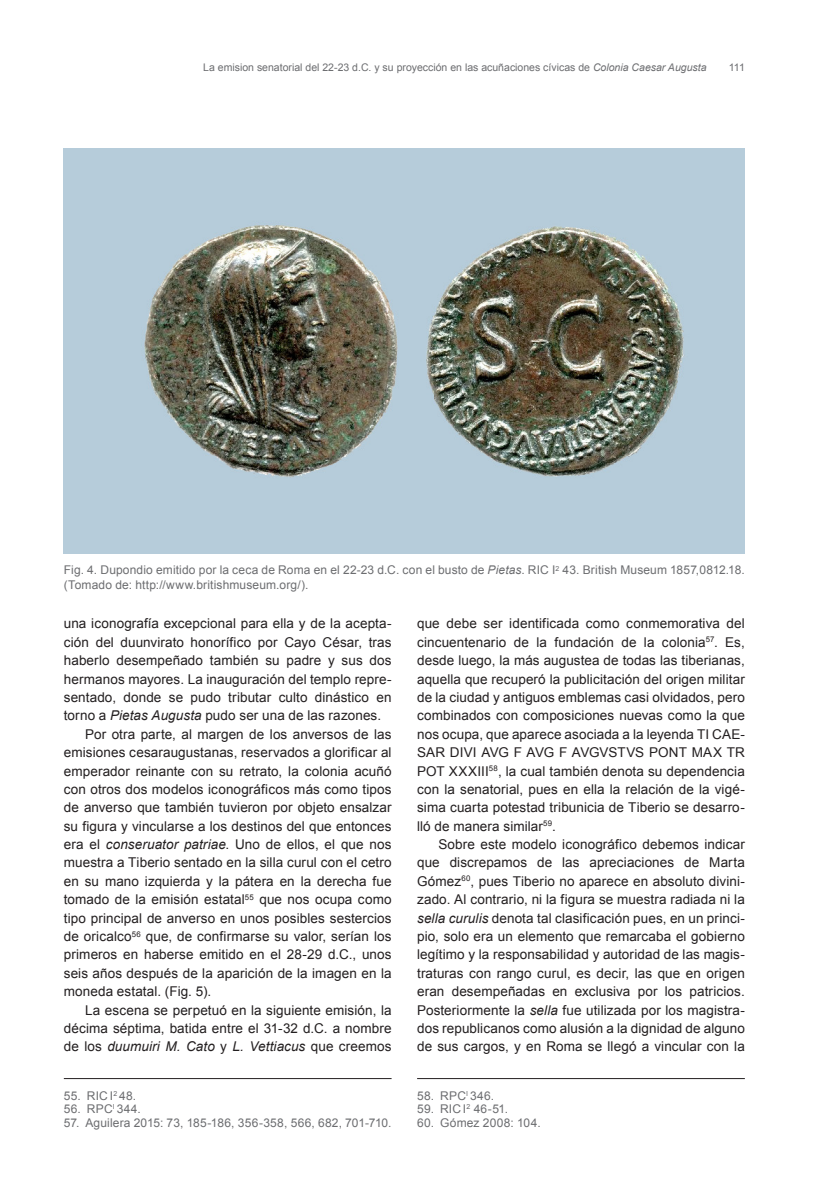
<style>
.page{position:relative;width:830px;height:1191px;background:#fff}
.page>*{position:absolute;margin:0;border:0;box-sizing:border-box;transform-origin:0 0}
.t1{font:13.5px/18.5px "Arial";letter-spacing:.005em;color:#231f20;text-align:justify}
.t2{font:italic 13.5px "Arial";letter-spacing:.005em;color:#231f20}
.t3{font:12px/14.4px "Arial";letter-spacing:.015em;color:#6c6d70}
.t4{font:10.5px "Arial";color:#6c6d70}
.s1{font-style:italic}
.s2{font-style:normal}
</style>
<div class="page">
<img style="left:64px;top:149px;width:680px;height:404px">
<hr style="left:64px;top:1078px;width:327px;height:1px;background:#231f20">
<hr style="left:417px;top:1078px;width:327px;height:1px;background:#231f20">
<p class="t4" style="left:203px;top:62px;width:504px">La emision senatorial del 22-23 d.C. y su proyección en las acuñaciones cívicas de <span class="s1">Colonia Caesar Augusta</span></p>
<p class="t4" style="left:728px;top:62px;width:17px">111</p>
<p class="t3" style="left:64px;top:563px;width:682px">Fig. 4. Dupondio emitido por la ceca de Roma en el 22-23 d.C. con el busto de <span class="s1">Pietas</span>. RIC I<sup>2</sup> 43. British Museum 1857,0812.18. (Tomado de: http://www.britishmuseum.org/).</p>
<p class="t1" style="left:64px;top:614px;width:329px">una iconografía excepcional para ella y de la acepta-</p>
<p class="t1" style="left:64px;top:633px;width:329px">ción del duunvirato honorífico por Cayo César, tras</p>
<p class="t1" style="left:64px;top:651px;width:329px">haberlo desempeñado también su padre y sus dos</p>
<p class="t1" style="left:64px;top:669px;width:329px">hermanos mayores. La inauguración del templo repre-</p>
<p class="t1" style="left:64px;top:688px;width:329px">sentado, donde se pudo tributar culto dinástico en</p>
<p class="t1" style="left:64px;top:706px;width:319px">torno a <span class="s1">Pietas Augusta</span> pudo ser una de las razones.</p>
<p class="t1" style="left:85px;top:725px;width:308px">Por otra parte, al margen de los anversos de las</p>
<p class="t1" style="left:64px;top:743px;width:329px">emisiones cesaraugustanas, reservados a glorificar al</p>
<p class="t1" style="left:64px;top:761px;width:329px">emperador reinante con su retrato, la colonia acuñó</p>
<p class="t1" style="left:64px;top:780px;width:329px">con otros dos modelos iconográficos más como tipos</p>
<p class="t1" style="left:64px;top:798px;width:329px">de anverso que también tuvieron por objeto ensalzar</p>
<p class="t1" style="left:64px;top:817px;width:329px">su figura y vincularse a los destinos del que entonces</p>
<p class="t1" style="left:64px;top:835px;width:329px">era el <span class="s1">conseruator patriae</span>. Uno de ellos, el que nos</p>
<p class="t1" style="left:64px;top:853px;width:329px">muestra a Tiberio sentado en la silla curul con el cetro</p>
<p class="t1" style="left:64px;top:872px;width:329px">en su mano izquierda y la pátera en la derecha fue</p>
<p class="t1" style="left:64px;top:890px;width:329px">tomado de la emisión estatal<sup>55</sup> que nos ocupa como</p>
<p class="t1" style="left:64px;top:908px;width:329px">tipo principal de anverso en unos posibles sestercios</p>
<p class="t1" style="left:64px;top:927px;width:329px">de oricalco<sup>56</sup> que, de confirmarse su valor, serían los</p>
<p class="t1" style="left:64px;top:945px;width:329px">primeros en haberse emitido en el 28-29 d.C., unos</p>
<p class="t1" style="left:64px;top:964px;width:329px">seis años después de la aparición de la imagen en la</p>
<p class="t1" style="left:64px;top:982px;width:149px">moneda estatal. (Fig. 5).</p>
<p class="t1" style="left:85px;top:1000px;width:308px">La escena se perpetuó en la siguiente emisión, la</p>
<p class="t1" style="left:64px;top:1019px;width:329px">décima séptima, batida entre el 31-32 d.C. a nombre</p>
<p class="t2" style="left:64px;top:1039px;width:329px"><span class="s2">de los</span> duumuiri M. Cato <span class="s2">y</span> L. Vettiacus <span class="s2">que creemos</span></p>
<p class="t3" style="left:64px;top:1088px;width:74px">55. RIC I<sup>2</sup> 48.</p>
<p class="t3" style="left:64px;top:1102px;width:79px">56. RPC<sup>I</sup> 344.</p>
<p class="t3" style="left:64px;top:1115px;width:329px">57. Aguilera 2015: 73, 185-186, 356-358, 566, 682, 701-710.</p>
<p class="t1" style="left:417px;top:614px;width:329px">que debe ser identificada como conmemorativa del cincuentenario de la fundación de la colonia<sup>57</sup>. Es, desde luego, la más augustea de todas las tiberianas, aquella que recuperó la publicitación del origen militar de la ciudad y antiguos emblemas casi olvidados, pero combinados con composiciones nuevas como la que nos ocupa, que aparece asociada a la leyenda TI CAE-SAR DIVI AVG F AVG F AVGVSTVS PONT MAX TR POT XXXIII<sup>58</sup>, la cual también denota su dependencia con la senatorial, pues en ella la relación de la vigé&shy;sima cuarta potestad tribunicia de Tiberio se desarro&shy;lló de manera similar<sup>59</sup>.</p>
<p class="t1" style="left:417px;top:835px;width:329px;text-indent:21px">Sobre este modelo iconográfico debemos indicar que discrepamos de las apreciaciones de Marta Gómez<sup>60</sup>, pues Tiberio no aparece en absoluto divini&shy;zado. Al contrario, ni la figura se muestra radiada ni la <span class="s1">sella curulis</span> denota tal clasificación pues, en un princi&shy;pio, solo era un elemento que remarcaba el gobierno legítimo y la responsabilidad y autoridad de las magis&shy;traturas con rango curul, es decir, las que en origen eran desempeñadas en exclusiva por los patricios.<br>Posteriormente la <span class="s1">sella</span> fue utilizada por los magistra&shy;dos republicanos como alusión a la dignidad de alguno de sus cargos, y en Roma se llegó a vincular con la</p>
<p class="t3" style="left:417px;top:1088px;width:79px">58. RPC<sup>I</sup> 346.</p>
<p class="t3" style="left:417px;top:1102px;width:92px">59. RIC I<sup>2</sup> 46-51.</p>
<p class="t3" style="left:417px;top:1115px;width:125px">60. Gómez 2008: 104.</p>
</div>
